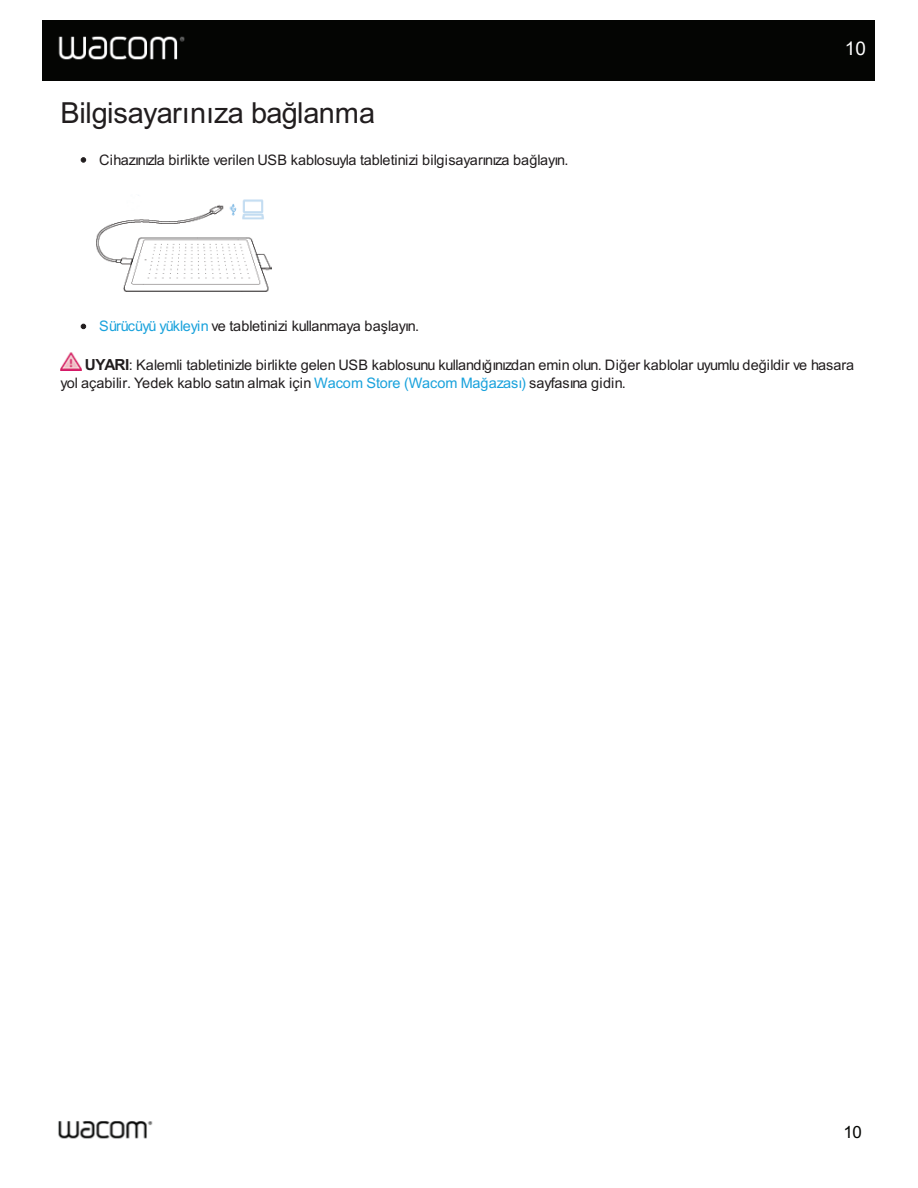
<style>
.page{position:relative;width:918px;height:1188px;background:#fff}
.page>*{position:absolute;margin:0;border:0;box-sizing:border-box;transform-origin:0 0}
.t1{font:32.4px "Arial";letter-spacing:-.005em;color:#211d1e}
.t2{font:18.9px "Arial";color:#040503}
.t3{font:18.9px "Arial";color:#fff}
.t4{font:16.2px/18px "Arial";letter-spacing:-.005em;color:#211d1e}
.t5{font:16.2px "Arial";letter-spacing:-.025em;color:#211d1e}
.s1{color:#19a2dc}
.s2{font-weight:700;font-size:17.1px}
</style>
<div class="page">
<svg style="left:81px;top:157px;width:5px;height:6px"></svg>
<img style="left:96px;top:195px;width:175px;height:97px">
<svg style="left:81px;top:324px;width:5px;height:5px"></svg>
<img style="left:60px;top:352px;width:21px;height:18px">
<div style="left:42px;top:20px;width:833px;height:60px;background:#040503"></div>
<img style="left:58px;top:36px;width:127px;height:24px">
<img style="left:58px;top:1121px;width:95px;height:18px">
<h1 class="t1" style="left:60px;top:97px;width:316px">Bilgisayarınıza bağlanma</h1>
<p class="t4" style="left:99px;top:151px;width:471px">Cihazınızla birlikte verilen USB kablosuyla tabletinizi bilgisayarınıza bağlayın.</p>
<p class="t3" style="left:845px;top:35px;width:23px">10</p>
<p class="t5" style="left:99px;top:319px;width:321px"><span class="s1">Sürücüyü yükleyin</span> ve tabletinizi kullanmaya başlayın.</p>
<p class="t4" style="left:60px;top:356px;width:795px;text-indent:24px"><span class="s2">UYARI</span>: Kalemli tabletinizle birlikte gelen USB kablosunu kullandığınızdan emin olun. Diğer kablolar uyumlu değildir ve hasara yol açabilir. Yedek kablo satın almak için <span class="s1">Wacom Store (Wacom Mağazası)</span> sayfasına gidin.</p>
<p class="t2" style="left:843px;top:1123px;width:20px">10</p>
</div>
